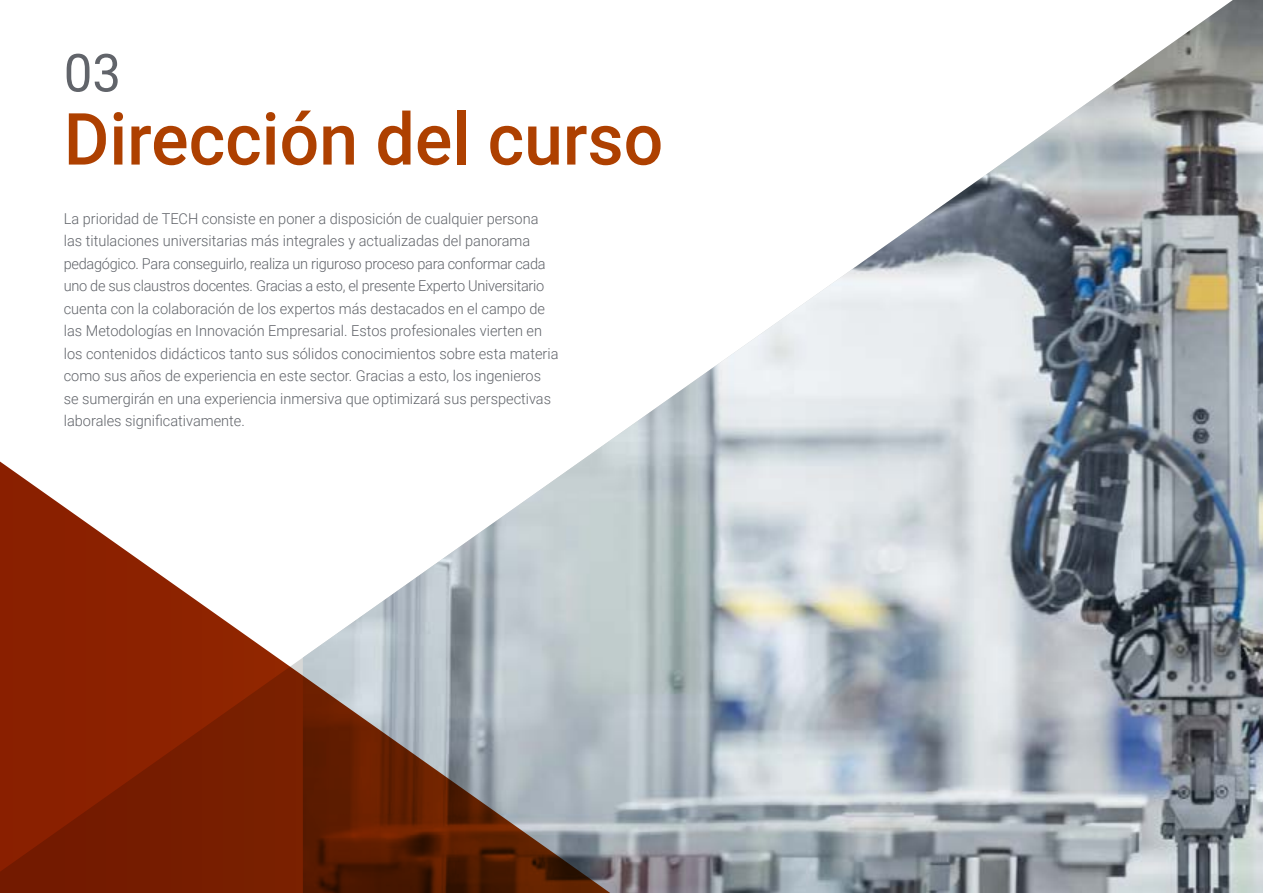
<style>
.page{position:relative;width:1263px;height:893px;background:#fff}
.page>*{position:absolute;margin:0;border:0;box-sizing:border-box;transform-origin:0 0}
.t1{font:500 72px "Roboto";color:#ae4000}
.t2{font:52.5px "Roboto";color:#61646a}
.t3{font:300 15px/22.5px "Roboto";color:#61646a}
</style>
<div class="page">
<img style="left:602px;top:0;width:661px;height:893px">
<svg style="left:0;top:446px;width:640px;height:447px"></svg>
<h2 class="t2" style="left:64px;top:36px;width:59px">03</h2>
<h1 class="t1" style="left:64px;top:89px;width:601px">Dirección del curso</h1>
<p class="t3" style="left:64px;top:207px;width:496px">La prioridad de TECH consiste en poner a disposición de cualquier persona las titulaciones universitarias más integrales y actualizadas del panorama pedagógico. Para conseguirlo, realiza un riguroso proceso para conformar cada uno de sus claustros docentes. Gracias a esto, el presente Experto Universitario cuenta con la colaboración de los expertos más destacados en el campo de las Metodologías en Innovación Empresarial. Estos profesionales vierten en los contenidos didácticos tanto sus sólidos conocimientos sobre esta materia como sus años de experiencia en este sector. Gracias a esto, los ingenieros se sumergirán en una experiencia inmersiva que optimizará sus perspectivas laborales significativamente.</p>
</div>
